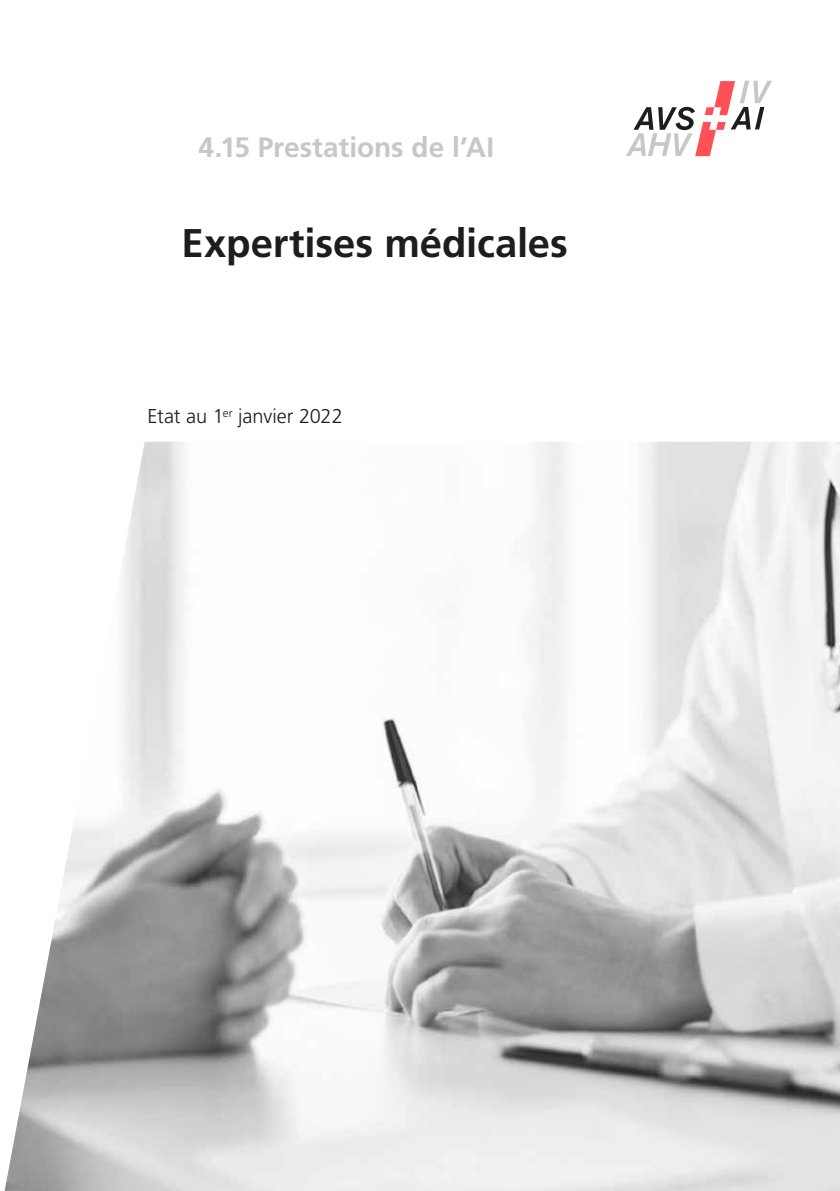
<style>
.page{position:relative;width:840px;height:1191px;background:#fff}
.page>*{position:absolute;margin:0;border:0;box-sizing:border-box;transform-origin:0 0}
.MB_Titel{font:700 40px "Frutiger LT Std";letter-spacing:-.005em;color:#1d1d1b}
.MB_Gruppe_Titelseite{font:700 28px "Frutiger LT Std";color:#c7c7c6}
.Grundtext{font:300 20px "Frutiger LT Std";letter-spacing:-.005em;color:#1d1d1b}
</style>
<div class="page">
<svg style="left:626px;top:81px;width:145px;height:75px"></svg>
<img style="left:4px;top:442px;width:835px;height:749px">
<p class="MB_Gruppe_Titelseite" style="left:198px;top:131px;width:297px">4.15 Prestations de l’AI</p>
<p class="MB_Titel" style="left:181px;top:219px;width:387px">Expertises médicales</p>
<p class="Grundtext" style="left:147px;top:405px;width:197px">Etat au 1<sup>er</sup> janvier 2022</p>
</div>
